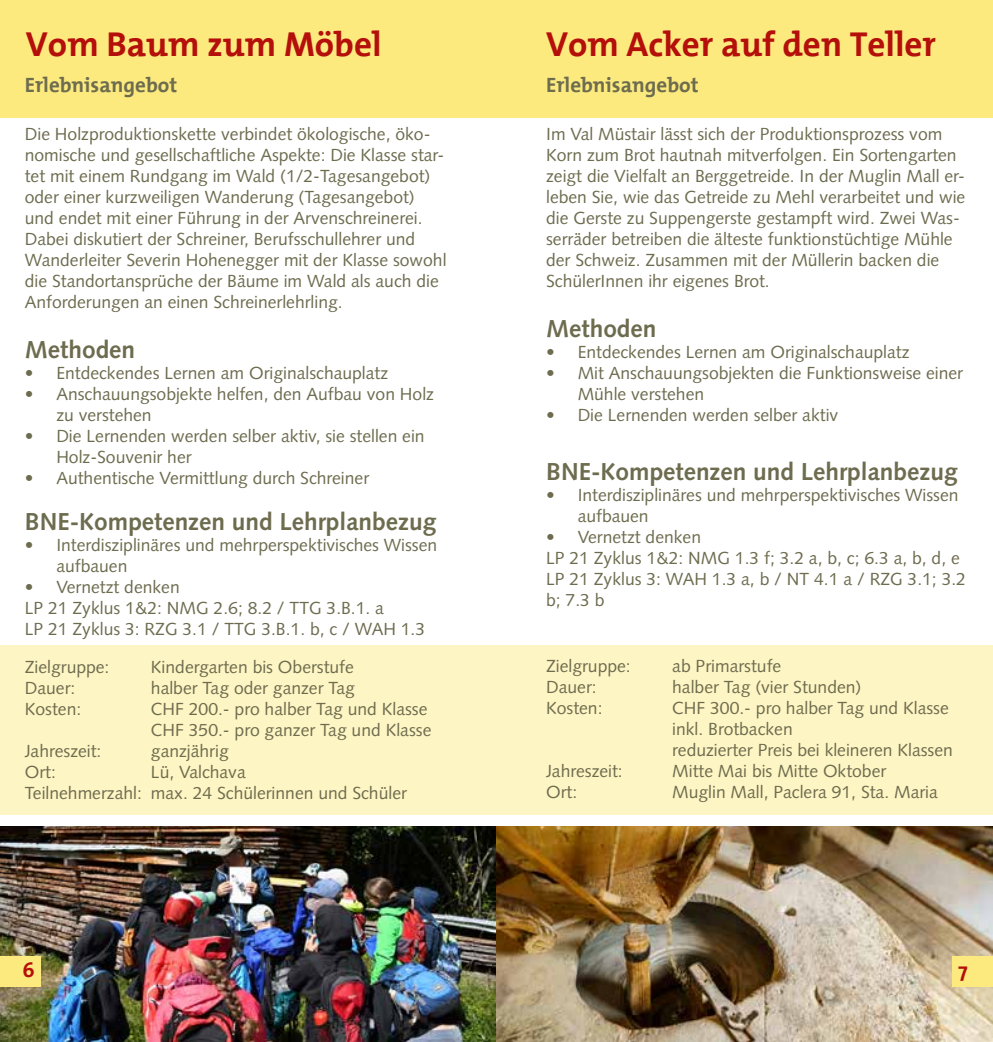
<style>
.page{position:relative;width:993px;height:1042px;background:#fff}
.page>*{position:absolute;margin:0;border:0;box-sizing:border-box;transform-origin:0 0}
.t1{font:700 35px "The Mix";color:#b40f0b}
.t2{font:700 24.5px "Syntax LT Std";color:#6e6c4f}
.t3{font:700 21px "The Mix";color:#6e6c4f}
.t4{font:700 21px "The Mix";color:#b40f0b}
.t5{font:17.5px/21px "Syntax LT Std";color:#6e6c4f}
</style>
<div class="page">
<div style="left:0;top:0;width:496px;height:117px;background:#fcea7e"></div>
<div style="left:496px;top:0;width:496px;height:117px;background:#fcea7e"></div>
<img style="left:0;top:826px;width:992px;height:216px">
<div style="left:0;top:645px;width:496px;height:169px;background:#fef5c4"></div>
<div style="left:496px;top:645px;width:496px;height:169px;background:#fef5c4"></div>
<div style="left:0;top:956px;width:41px;height:30px;background:#fcea7e"></div>
<div style="left:951px;top:956px;width:41px;height:30px;background:#fcea7e"></div>
<h1 class="t1" style="left:26px;top:15px;width:357px">Vom Baum zum Möbel</h1>
<p class="t3" style="left:25px;top:68px;width:154px">Erlebnisangebot</p>
<p class="t5" style="left:25px;top:123px;width:423px">Die Holzproduktionskette verbindet ökologische, öko&shy;nomische und gesellschaftliche Aspekte: Die Klasse star&shy;tet mit einem Rundgang im Wald (1/2-Tagesangebot) oder einer kurzweiligen Wanderung (Tagesangebot) und endet mit einer Führung in der Arvenschreinerei.<br>Dabei diskutiert der Schreiner, Berufsschullehrer und Wanderleiter Severin Hohenegger mit der Klasse sowohl die Standortansprüche der Bäume im Wald als auch die Anforderungen an einen Schreinerlehrling.</p>
<h2 class="t2" style="left:25px;top:336px;width:112px">Methoden</h2>
<p class="t5" style="left:25px;top:363px;width:365px">• Entdeckendes Lernen am Originalschauplatz</p>
<p class="t5" style="left:56px;top:384px;width:379px;text-indent:-31px">• Anschauungsobjekte helfen, den Aufbau von Holz zu verstehen</p>
<p class="t5" style="left:56px;top:426px;width:370px;text-indent:-31px">• Die Lernenden werden selber aktiv, sie stellen ein<br>Holz-Souvenir her</p>
<p class="t5" style="left:25px;top:468px;width:346px">• Authentische Vermittlung durch Schreiner</p>
<h2 class="t2" style="left:25px;top:508px;width:413px">BNE-Kompetenzen und Lehrplanbezug</h2>
<p class="t5" style="left:56px;top:535px;width:382px;text-indent:-31px">• Interdisziplinäres und mehrperspektivisches Wissen aufbauen</p>
<p class="t5" style="left:25px;top:577px;width:402px">• Vernetzt denken<br>LP 21 Zyklus 1&amp;2: NMG 2.6; 8.2 / TTG 3.B.1. a<br>LP 21 Zyklus 3: RZG 3.1 / TTG 3.B.1. b, c / WAH 1.3</p>
<p class="t5" style="left:25px;top:657px;width:86px">Zielgruppe:</p>
<p class="t5" style="left:151px;top:657px;width:204px">Kindergarten bis Oberstufe</p>
<p class="t5" style="left:25px;top:678px;width:52px">Dauer:</p>
<p class="t5" style="left:151px;top:678px;width:205px">halber Tag oder ganzer Tag</p>
<p class="t5" style="left:25px;top:699px;width:58px">Kosten:</p>
<p class="t5" style="left:151px;top:699px;width:282px">CHF 200.- pro halber Tag und Klasse<br>CHF 350.- pro ganzer Tag und Klasse</p>
<p class="t5" style="left:25px;top:741px;width:78px">Jahreszeit:</p>
<p class="t5" style="left:151px;top:741px;width:79px">ganzjährig</p>
<p class="t5" style="left:25px;top:762px;width:33px">Ort:</p>
<p class="t5" style="left:25px;top:762px;width:383px;text-indent:126px">Lü, Valchava<br>Teilnehmerzahl: max. 24 Schülerinnen und Schüler</p>
<h1 class="t1" style="left:546px;top:15px;width:391px">Vom Acker auf den Teller</h1>
<p class="t3" style="left:546px;top:68px;width:154px">Erlebnisangebot</p>
<p class="t5" style="left:546px;top:123px;width:420px">Im Val Müstair lässt sich der Produktionsprozess vom Korn zum Brot hautnah mitverfolgen. Ein Sortengarten zeigt die Vielfalt an Berggetreide. In der Muglin Mall er&shy;leben Sie, wie das Getreide zu Mehl verarbeitet und wie die Gerste zu Suppengerste gestampft wird. Zwei Was&shy;serräder betreiben die älteste funktionstüchtige Mühle der Schweiz. Zusammen mit der Müllerin backen die SchülerInnen ihr eigenes Brot.</p>
<h2 class="t2" style="left:546px;top:315px;width:112px">Methoden</h2>
<p class="t5" style="left:546px;top:342px;width:365px">• Entdeckendes Lernen am Originalschauplatz</p>
<p class="t5" style="left:577px;top:363px;width:387px;text-indent:-32px">• Mit Anschauungsobjekten die Funktionsweise einer<br>Mühle verstehen</p>
<p class="t5" style="left:546px;top:405px;width:293px">• Die Lernenden werden selber aktiv</p>
<h2 class="t2" style="left:546px;top:457px;width:413px">BNE-Kompetenzen und Lehrplanbezug</h2>
<p class="t5" style="left:577px;top:484px;width:382px;text-indent:-32px">• Interdisziplinäres und mehrperspektivisches Wissen aufbauen</p>
<p class="t5" style="left:546px;top:526px;width:421px">• Vernetzt denken<br>LP 21 Zyklus 1&amp;2: NMG 1.3 f; 3.2 a, b, c; 6.3 a, b, d, e<br>LP 21 Zyklus 3: WAH 1.3 a, b / NT 4.1 a / RZG 3.1; 3.2 b; 7.3 b</p>
<p class="t5" style="left:546px;top:656px;width:86px">Zielgruppe:</p>
<p class="t5" style="left:672px;top:656px;width:110px">ab Primarstufe</p>
<p class="t5" style="left:546px;top:677px;width:52px">Dauer:</p>
<p class="t5" style="left:672px;top:677px;width:190px">halber Tag (vier Stunden)</p>
<p class="t5" style="left:546px;top:698px;width:58px">Kosten:</p>
<p class="t5" style="left:672px;top:698px;width:282px">CHF 300.- pro halber Tag und Klasse inkl. Brotbacken<br>reduzierter Preis bei kleineren Klassen</p>
<p class="t5" style="left:546px;top:761px;width:78px">Jahreszeit:</p>
<p class="t5" style="left:672px;top:761px;width:215px">Mitte Mai bis Mitte Oktober</p>
<p class="t5" style="left:546px;top:782px;width:33px">Ort:</p>
<p class="t5" style="left:672px;top:782px;width:267px">Muglin Mall, Paclera 91, Sta. Maria</p>
<p class="t4" style="left:23px;top:952px;width:14px">6</p>
<p class="t4" style="left:957px;top:952px;width:11px">7</p>
</div>
